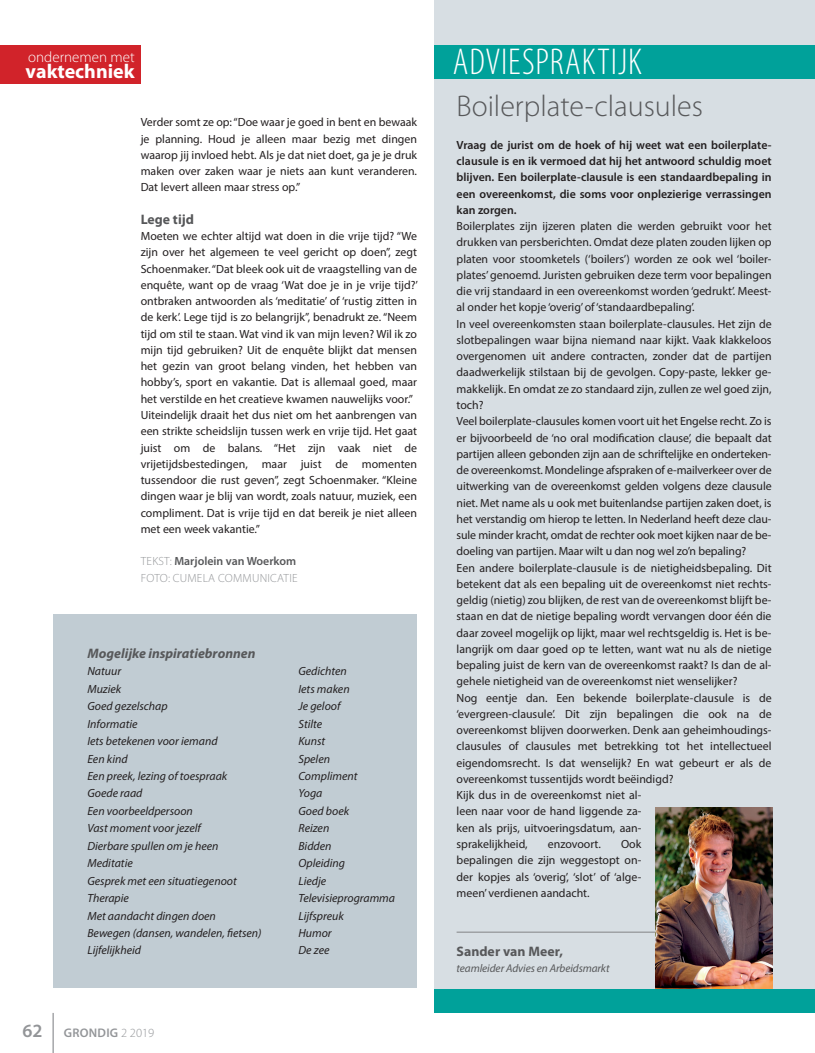
<style>
.page{position:relative;width:815px;height:1053px;background:#fff}
.page>*{position:absolute;margin:0;border:0;box-sizing:border-box;transform-origin:0 0}
.Gekruid{font:300 condensed 37.5px "Myriad Pro";letter-spacing:.02em;color:#fff}
.Kop_column{font:300 30px "Myriad Pro";color:#57585a}
.t1{font:700 20px "Myriad Pro";color:#fff}
.t2{font:300 15px "Myriad Pro";color:#fff}
.Kopje_kader{font:italic 700 13.75px "Myriad Pro";color:#57585a}
.Naam_Columnist{font:700 13.75px "Myriad Pro";letter-spacing:.005em;color:#57585a}
.Kopje{font:700 13.75px "Myriad Pro";color:#57585a}
.t3{font:600 12.5px "Myriad Pro";letter-spacing:.02em;color:#939598}
.Platte_tekst{font:11.88px/16.2px "Myriad Pro";color:#231f20;text-align:justify}
.Platte_tekst_kader{font:italic 11.88px "Myriad Pro";color:#231f20}
.Platte_tekst-2{font:600 11.88px/16.2px "Myriad Pro";color:#231f20;text-align:justify}
.Platte_tekst-3{font:600 11.88px "Myriad Pro";color:#57585a}
.Platte_tekst-4{font:300 11.88px "Myriad Pro";letter-spacing:.02em;color:#939598}
.Bedrijf_Columnist{font:italic 11.25px "Myriad Pro";letter-spacing:-.005em;color:#57585a}
.s1{font-weight:300;color:#939598}
.s2{font-size:18.75px}
.s3{font-weight:300}
</style>
<div class="page">
<div style="left:0;top:45px;width:141px;height:39px;background:#d1232a"></div>
<hr style="left:53px;top:1012px;width:1px;height:40px;background:#939598">
<div style="left:54px;top:614px;width:363px;height:373px;background:#c1ccd3"></div>
<div style="left:435px;top:988px;width:380px;height:24px;background:#00a19a"></div>
<div style="left:435px;top:0;width:380px;height:988px;background:#d7dee3"></div>
<div style="left:435px;top:45px;width:380px;height:34px;background:#00a19a"></div>
<hr style="left:457px;top:931px;width:198px;height:1px;background:#939598">
<img style="left:656px;top:807px;width:116px;height:181px">
<p class="t2" style="left:28px;top:49px;width:108px">ondernemen met</p>
<h3 class="t1" style="left:26px;top:58px;width:110px">vaktechniek</h3>
<p class="Platte_tekst" style="left:141px;top:114px;width:278px">Verder somt ze op: “Doe waar je goed in bent en bewaak je planning. Houd je alleen maar bezig met dingen waarop jij invloed hebt. Als je dat niet doet, ga je je druk maken over zaken waar je niets aan kunt veranderen.<br>Dat levert alleen maar stress op.”</p>
<p class="Kopje" style="left:141px;top:210px;width:55px">Lege tijd</p>
<p class="Platte_tekst" style="left:141px;top:228px;width:279px">Moeten we echter altijd wat doen in die vrije tijd? “We zijn over het algemeen te veel gericht op doen”, zegt Schoenmaker. “Dat bleek ook uit de vraagstelling van de enquête, want op de vraag ‘Wat doe je in je vrije tijd?’ ontbraken antwoorden als ‘meditatie’ of ‘rustig zitten in de kerk’. Lege tijd is zo belangrijk”, benadrukt ze. “Neem tijd om stil te staan. Wat vind ik van mijn leven? Wil ik zo mijn tijd gebruiken? Uit de enquête blijkt dat mensen het gezin van groot belang vinden, het hebben van hobby’s, sport en vakantie. Dat is allemaal goed, maar het verstilde en het creatieve kwamen nauwelijks voor.”</p>
<p class="Platte_tekst" style="left:141px;top:406px;width:278px">Uiteindelijk draait het dus niet om het aanbrengen van een strikte scheidslijn tussen werk en vrije tijd. Het gaat juist om de balans. “Het zijn vaak niet de vrijetijdsbestedingen, maar juist de momenten tussendoor die rust geven”, zegt Schoenmaker. “Kleine dingen waar je blij van wordt, zoals natuur, muziek, een compliment. Dat is vrije tijd en dat bereik je niet alleen met een week vakantie.”</p>
<p class="Platte_tekst-3" style="left:141px;top:553px;width:157px"><span class="s1">TEKST:</span> Marjolein van Woerkom</p>
<p class="Platte_tekst-4" style="left:141px;top:571px;width:158px">FOTO: CUMELA COMMUNICATIE</p>
<p class="Kopje_kader" style="left:87px;top:644px;width:170px">Mogelijke inspiratiebronnen</p>
<p class="Platte_tekst_kader" style="left:87px;top:664px;width:35px">Natuur</p>
<p class="Platte_tekst_kader" style="left:298px;top:664px;width:50px">Gedichten</p>
<p class="Platte_tekst_kader" style="left:87px;top:681px;width:35px">Muziek</p>
<p class="Platte_tekst_kader" style="left:298px;top:681px;width:53px">Iets maken</p>
<p class="Platte_tekst_kader" style="left:87px;top:698px;width:82px">Goed gezelschap</p>
<p class="Platte_tekst_kader" style="left:298px;top:698px;width:44px">Je geloof</p>
<p class="Platte_tekst_kader" style="left:87px;top:716px;width:52px">Informatie</p>
<p class="Platte_tekst_kader" style="left:298px;top:716px;width:25px">Stilte</p>
<p class="Platte_tekst_kader" style="left:87px;top:733px;width:132px">Iets betekenen voor iemand</p>
<p class="Platte_tekst_kader" style="left:298px;top:733px;width:28px">Kunst</p>
<p class="Platte_tekst_kader" style="left:87px;top:751px;width:42px">Een kind</p>
<p class="Platte_tekst_kader" style="left:298px;top:751px;width:33px">Spelen</p>
<p class="Platte_tekst_kader" style="left:87px;top:768px;width:141px">Een preek, lezing of toespraak</p>
<p class="Platte_tekst_kader" style="left:298px;top:768px;width:61px">Compliment</p>
<p class="Platte_tekst_kader" style="left:87px;top:786px;width:57px">Goede raad</p>
<p class="Platte_tekst_kader" style="left:298px;top:786px;width:25px">Yoga</p>
<p class="Platte_tekst_kader" style="left:87px;top:803px;width:107px">Een voorbeeldpersoon</p>
<p class="Platte_tekst_kader" style="left:298px;top:803px;width:52px">Goed boek</p>
<p class="Platte_tekst_kader" style="left:87px;top:820px;width:115px">Vast moment voor jezelf</p>
<p class="Platte_tekst_kader" style="left:298px;top:820px;width:32px">Reizen</p>
<p class="Platte_tekst_kader" style="left:87px;top:838px;width:133px">Dierbare spullen om je heen</p>
<p class="Platte_tekst_kader" style="left:298px;top:838px;width:35px">Bidden</p>
<p class="Platte_tekst_kader" style="left:87px;top:855px;width:47px">Meditatie</p>
<p class="Platte_tekst_kader" style="left:298px;top:855px;width:48px">Opleiding</p>
<p class="Platte_tekst_kader" style="left:87px;top:873px;width:151px">Gesprek met een situatiegenoot</p>
<p class="Platte_tekst_kader" style="left:298px;top:873px;width:29px">Liedje</p>
<p class="Platte_tekst_kader" style="left:87px;top:890px;width:43px">Therapie</p>
<p class="Platte_tekst_kader" style="left:298px;top:890px;width:98px">Televisieprogramma</p>
<p class="Platte_tekst_kader" style="left:87px;top:908px;width:130px">Met aandacht dingen doen</p>
<p class="Platte_tekst_kader" style="left:298px;top:908px;width:47px">Lijfspreuk</p>
<p class="Platte_tekst_kader" style="left:87px;top:925px;width:176px">Bewegen (dansen, wandelen, fietsen)</p>
<p class="Platte_tekst_kader" style="left:298px;top:925px;width:35px">Humor</p>
<p class="Platte_tekst_kader" style="left:87px;top:942px;width:55px">Lijfelijkheid</p>
<p class="Platte_tekst_kader" style="left:298px;top:942px;width:32px">De zee</p>
<p class="t3" style="left:22px;top:1024px;width:133px"><span class="s2">62</span> GRONDIG <span class="s3">2 2019</span></p>
<p class="Gekruid" style="left:453px;top:40px;width:191px">ADVIESPRAKTIJK</p>
<p class="Kop_column" style="left:457px;top:90px;width:248px">Boilerplate-clausules</p>
<p class="Platte_tekst-2" style="left:457px;top:136px;width:317px">Vraag de jurist om de hoek of hij weet wat een boilerplate&shy;clausule is en ik vermoed dat hij het antwoord schuldig moet blijven. Een boilerplate-clausule is een standaardbepaling in een overeenkomst, die soms voor onplezierige verrassingen kan zorgen.</p>
<p class="Platte_tekst" style="left:457px;top:218px;width:317px">Boilerplates zijn ijzeren platen die werden gebruikt voor het drukken van persberichten. Omdat deze platen zouden lijken op platen voor stoomketels (‘boilers’) worden ze ook wel ‘boiler&shy;plates’ genoemd. Juristen gebruiken deze term voor bepalingen die vrij standaard in een overeenkomst worden ‘gedrukt’. Meest&shy;al onder het kopje ‘overig’ of ‘standaardbepaling’.</p>
<p class="Platte_tekst" style="left:457px;top:315px;width:317px">In veel overeenkomsten staan boilerplate-clausules. Het zijn de slotbepalingen waar bijna niemand naar kijkt. Vaak klakkeloos overgenomen uit andere contracten, zonder dat de partijen daadwerkelijk stilstaan bij de gevolgen. Copy-paste, lekker ge&shy;makkelijk. En omdat ze zo standaard zijn, zullen ze wel goed zijn, toch?</p>
<p class="Platte_tekst" style="left:457px;top:413px;width:317px">Veel boilerplate-clausules komen voort uit het Engelse recht. Zo is er bijvoorbeeld de ‘no oral modification clause’, die bepaalt dat partijen alleen gebonden zijn aan de schriftelijke en onderteken&shy;de overeenkomst. Mondelinge afspraken of e-mailverkeer over de uitwerking van de overeenkomst gelden volgens deze clausule niet. Met name als u ook met buitenlandse partijen zaken doet, is het verstandig om hierop te letten. In Nederland heeft deze clau&shy;sule minder kracht, omdat de rechter ook moet kijken naar de be&shy;doeling van partijen. Maar wilt u dan nog wel zo’n bepaling?</p>
<p class="Platte_tekst" style="left:457px;top:559px;width:317px">Een andere boilerplate-clausule is de nietigheidsbepaling. Dit betekent dat als een bepaling uit de overeenkomst niet rechts&shy;geldig (nietig) zou blijken, de rest van de overeenkomst blijft be&shy;staan en dat de nietige bepaling wordt vervangen door één die daar zoveel mogelijk op lijkt, maar wel rechtsgeldig is. Het is be&shy;langrijk om daar goed op te letten, want wat nu als de nietige bepaling juist de kern van de overeenkomst raakt? Is dan de al&shy;gehele nietigheid van de overeenkomst niet wenselijker?</p>
<p class="Platte_tekst" style="left:457px;top:689px;width:317px">Nog eentje dan. Een bekende boilerplate-clausule is de ‘evergreen-clausule’. Dit zijn bepalingen die ook na de overeenkomst blijven doorwerken. Denk aan geheimhoudings&shy;clausules of clausules met betrekking tot het intellectueel eigendomsrecht. Is dat wenselijk? En wat gebeurt er als de overeenkomst tussentijds wordt beëindigd?</p>
<p class="Platte_tekst" style="left:457px;top:786px;width:186px">Kijk dus in de overeenkomst niet al&shy;leen naar voor de hand liggende za&shy;ken als prijs, uitvoeringsdatum, aan&shy;sprakelijkheid,</p>
<p class="Platte_tekst" style="left:457px;top:835px;width:186px;text-indent:164px">Ook bepalingen die zijn weggestopt on&shy;der kopjes als ‘overig’, ‘slot’ of ‘alge&shy;meen’ verdienen aandacht.</p>
<p class="Platte_tekst" style="left:548px;top:835px;width:55px">enzovoort.</p>
<p class="Naam_Columnist" style="left:457px;top:941px;width:108px">Sander van Meer,</p>
<p class="Bedrijf_Columnist" style="left:457px;top:961px;width:155px">teamleider Advies en Arbeidsmarkt</p>
</div>
